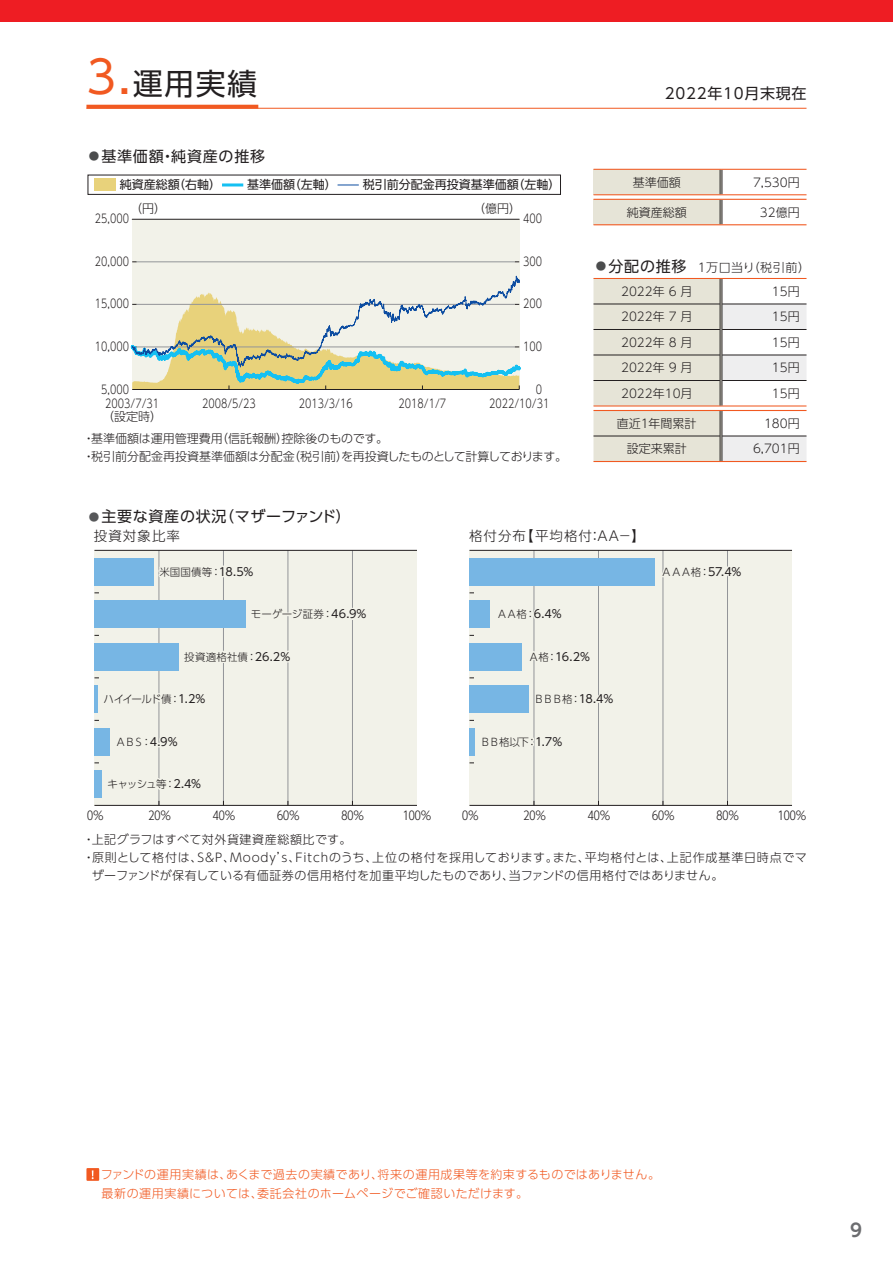
<style>
.page{position:relative;width:893px;height:1263px;background:#fff}
.page>*{position:absolute;margin:0;border:0;box-sizing:border-box;transform-origin:0 0}
.t1{font:30px "UD Shin Go Pro";color:#231f20}
.t2{font:700 18px "UD Shin Go Pro De";color:#6c6d70}
.t3{font:15px "UD Shin Go Pro";letter-spacing:.05em;color:#231f20}
.t4{font:300 13.5px "UD Shin Go Pro";letter-spacing:.075em;color:#231f20}
.t5{font:300 12px/22px "UD Shin Go Pro";color:#231f20}
.t6{font:300 12px "UD Shin Go Pro";color:#231f20;scale:.8 1}
.t7{font:300 12px/18.8px "UD Shin Go Pro";letter-spacing:.03em;color:#f15921}
.t8{font:300 12px "UD Shin Go Pro";letter-spacing:.075em;color:#231f20}
.t9{font:300 12px "UD Shin Go Pro";letter-spacing:.03em;color:#231f20}
.t10{font:12px "UD Shin Go Pro";color:#231f20}
.t11{font:300 12px "UD Shin Go Pro";letter-spacing:.035em;color:#231f20}
.t12{font:11.25px "UD Shin Go Pro";color:#231f20}
.t13{font:300 10.5px "UD Shin Go Pro";letter-spacing:-.05em;color:#231f20}
.t14{font:300 10.5px "UD Shin Go Pro";color:#231f20}
.t15{font:300 10.5px "UD Shin Go Pro";letter-spacing:-.08em;color:#231f20}
.s1{font-size:45px;color:#f15921}
.s2{font-size:10.5px;color:#4b4c4d}
.s3{font-weight:400;font-size:15px}
.s4{font-size:10.5px;color:#57585a}
.s5{font-weight:400;font-size:11.25px}
.s6{font-weight:300;font-size:10.5px}
</style>
<div class="page">
<div style="left:0;top:0;width:893px;height:21px;background:#ee1d23"></div>
<div style="left:132px;top:219px;width:387px;height:170px;background:#f2f2e9"></div>
<hr style="left:132px;top:219px;width:387px;height:1px;background:#231f20">
<svg style="left:130px;top:246px;width:391px;height:144px"></svg>
<svg style="left:131px;top:252px;width:389px;height:131px"></svg>
<div style="left:88px;top:175px;width:473px;height:20px;border:1px solid #231f20"></div>
<div style="left:94px;top:178px;width:22px;height:13px;background:#e8d27b"></div>
<svg style="left:338px;top:185px;width:21px;height:1px"></svg>
<hr style="left:222px;top:183px;width:21px;height:3px;background:#15c0f2">
<div style="left:593px;top:169px;width:128px;height:26px;background:#e6e4d7"></div>
<div style="left:593px;top:199px;width:128px;height:26px;background:#e6e4d7"></div>
<svg style="left:720px;top:170px;width:3px;height:24px"></svg>
<svg style="left:720px;top:200px;width:3px;height:24px"></svg>
<hr style="left:593px;top:169px;width:128px;height:1px;background:#f15921">
<hr style="left:721px;top:169px;width:85px;height:1px;background:#f15921">
<hr style="left:593px;top:194px;width:128px;height:1px;background:#f15921">
<hr style="left:721px;top:194px;width:85px;height:1px;background:#f15921">
<hr style="left:593px;top:199px;width:128px;height:1px;background:#f15921">
<hr style="left:721px;top:199px;width:85px;height:1px;background:#f15921">
<hr style="left:593px;top:224px;width:128px;height:1px;background:#f15921">
<hr style="left:721px;top:224px;width:85px;height:1px;background:#f15921">
<hr style="left:593px;top:461px;width:128px;height:1px;background:#f15921">
<hr style="left:721px;top:461px;width:85px;height:1px;background:#f15921">
<svg style="left:593px;top:278px;width:213px;height:183px"></svg>
<div style="left:86px;top:1168px;width:13px;height:13px;background:#f15921"></div>
<svg style="left:92px;top:1170px;width:2px;height:9px"></svg>
<hr style="left:86px;top:108px;width:720px;height:1px;background:#f15921">
<svg style="left:86px;top:105px;width:172px;height:4px"></svg>
<div style="left:94px;top:550px;width:323px;height:255px;background:#f2f2e9"></div>
<hr style="left:159px;top:550px;width:1px;height:255px;background:#939598">
<hr style="left:223px;top:550px;width:1px;height:255px;background:#939598">
<hr style="left:288px;top:550px;width:1px;height:255px;background:#939598">
<hr style="left:352px;top:550px;width:1px;height:255px;background:#939598">
<div style="left:94px;top:558px;width:60px;height:27px;background:#77b6e4"></div>
<div style="left:94px;top:601px;width:152px;height:27px;background:#77b6e4"></div>
<div style="left:94px;top:643px;width:85px;height:27px;background:#77b6e4"></div>
<hr style="left:94px;top:686px;width:4px;height:27px;background:#77b6e4">
<div style="left:94px;top:728px;width:16px;height:27px;background:#77b6e4"></div>
<div style="left:94px;top:771px;width:8px;height:27px;background:#77b6e4"></div>
<svg style="left:158px;top:558px;width:66px;height:23px"></svg>
<svg style="left:287px;top:604px;width:66px;height:20px"></svg>
<svg style="left:223px;top:640px;width:66px;height:26px"></svg>
<svg style="left:158px;top:686px;width:2px;height:22px"></svg>
<svg style="left:158px;top:730px;width:2px;height:20px"></svg>
<svg style="left:158px;top:776px;width:2px;height:17px"></svg>
<hr style="left:94px;top:805px;width:323px;height:1px;background:#231f20">
<hr style="left:94px;top:550px;width:323px;height:1px;background:#231f20">
<div style="left:469px;top:550px;width:323px;height:255px;background:#f2f2e9"></div>
<hr style="left:534px;top:550px;width:1px;height:255px;background:#939598">
<hr style="left:598px;top:550px;width:1px;height:255px;background:#939598">
<hr style="left:663px;top:550px;width:1px;height:255px;background:#939598">
<hr style="left:727px;top:550px;width:1px;height:255px;background:#939598">
<div style="left:469px;top:558px;width:186px;height:27px;background:#77b6e4"></div>
<div style="left:469px;top:601px;width:21px;height:27px;background:#77b6e4"></div>
<div style="left:469px;top:643px;width:53px;height:27px;background:#77b6e4"></div>
<div style="left:469px;top:686px;width:60px;height:27px;background:#77b6e4"></div>
<div style="left:469px;top:728px;width:6px;height:27px;background:#77b6e4"></div>
<svg style="left:662px;top:555px;width:66px;height:25px"></svg>
<svg style="left:533px;top:597px;width:2px;height:27px"></svg>
<svg style="left:533px;top:640px;width:2px;height:26px"></svg>
<svg style="left:533px;top:682px;width:66px;height:25px"></svg>
<hr style="left:469px;top:805px;width:323px;height:1px;background:#231f20">
<hr style="left:469px;top:550px;width:323px;height:1px;background:#231f20">
<svg style="left:469px;top:720px;width:66px;height:31px"></svg>
<h1 class="t1" style="left:86px;top:59px;width:172px"><span class="s1">3.</span>運用実績</h1>
<p class="t3" style="left:89px;top:144px;width:178px"><span class="s2">●</span> 基準価額・純資産の推移</p>
<p class="t10" style="left:120px;top:175px;width:103px">純資産総額（右軸）</p>
<p class="t10" style="left:247px;top:175px;width:91px">基準価額（左軸）</p>
<p class="t10" style="left:363px;top:175px;width:199px">税引前分配金再投資基準価額（左軸）</p>
<p class="t6" style="left:95px;top:209px;width:44px">25,000</p>
<p class="t5" style="left:130px;top:197px;width:37px">（円）</p>
<p class="t5" style="left:473px;top:197px;width:49px">（億円）</p>
<p class="t6" style="left:523px;top:209px;width:25px">400</p>
<p class="t6" style="left:95px;top:252px;width:44px">20,000</p>
<p class="t6" style="left:523px;top:252px;width:25px">300</p>
<p class="t6" style="left:95px;top:294px;width:44px">15,000</p>
<p class="t6" style="left:523px;top:294px;width:25px">200</p>
<p class="t6" style="left:95px;top:337px;width:44px">10,000</p>
<p class="t6" style="left:101px;top:379px;width:36px">5,000</p>
<p class="t6" style="left:523px;top:337px;width:25px">100</p>
<p class="t6" style="left:536px;top:379px;width:9px">0</p>
<p class="t6" style="left:105px;top:394px;width:69px">2003/7/31</p>
<p class="t6" style="left:202px;top:394px;width:69px">2008/5/23</p>
<p class="t6" style="left:299px;top:394px;width:69px">2013/3/16</p>
<p class="t6" style="left:399px;top:394px;width:61px">2018/1/7</p>
<p class="t6" style="left:489px;top:394px;width:77px">2022/10/31</p>
<p class="t5" style="left:83px;top:404px;width:301px;text-indent:19px">（設定時）<br>・基準価額は運用管理費用（信託報酬）控除後のものです｡</p>
<p class="t5" style="left:83px;top:445px;width:480px">・税引前分配金再投資基準価額は分配金（税引前）を再投資したものとして計算しております｡</p>
<p class="t3" style="left:665px;top:81px;width:143px">2022年10月末現在</p>
<p class="t5" style="left:633px;top:171px;width:49px">基準価額</p>
<p class="t5" style="left:753px;top:171px;width:48px">7,530円</p>
<p class="t5" style="left:627px;top:201px;width:61px">純資産総額</p>
<p class="t5" style="left:760px;top:201px;width:41px">32億円</p>
<p class="t5" style="left:621px;top:255px;width:190px;line-height:23.5px;text-indent:-25px"><sup>●</sup> <span class="s3">分配の推移</span> １万口当り（税引前）<br>2022年 6 月</p>
<p class="t5" style="left:772px;top:280px;width:29px">15円</p>
<p class="t5" style="left:621px;top:305px;width:73px">2022年 7 月</p>
<p class="t5" style="left:772px;top:305px;width:29px">15円</p>
<p class="t5" style="left:621px;top:331px;width:73px">2022年 8 月</p>
<p class="t5" style="left:772px;top:331px;width:29px">15円</p>
<p class="t5" style="left:621px;top:356px;width:73px">2022年 9 月</p>
<p class="t5" style="left:772px;top:356px;width:29px">15円</p>
<p class="t5" style="left:621px;top:382px;width:73px">2022年10月</p>
<p class="t5" style="left:772px;top:382px;width:29px">15円</p>
<p class="t5" style="left:617px;top:412px;width:81px">直近１年間累計</p>
<p class="t5" style="left:764px;top:412px;width:37px">180円</p>
<p class="t5" style="left:627px;top:437px;width:61px">設定来累計</p>
<p class="t5" style="left:753px;top:437px;width:48px">6,701円</p>
<p class="t3" style="left:89px;top:504px;width:264px"><span class="s4">●</span> 主要な資産の状況（マザーファンド）</p>
<p class="t4" style="left:94px;top:525px;width:88px">投資対象比率</p>
<p class="t13" style="left:159px;top:563px;width:96px">米国国債等：<span class="s5">18.5%</span></p>
<p class="t14" style="left:251px;top:606px;width:117px">モーゲージ証券：<span class="s5">46.9%</span></p>
<p class="t13" style="left:184px;top:648px;width:108px">投資適格社債：<span class="s5">26.2%</span></p>
<p class="t15" style="left:104px;top:691px;width:103px">ハイイールド債：<span class="s5">1.2%</span></p>
<p class="t13" style="left:116px;top:733px;width:64px">ＡＢＳ：<span class="s5">4.9%</span></p>
<p class="t13" style="left:107px;top:776px;width:95px">キャッシュ等：<span class="s5">2.4%</span></p>
<p class="t5" style="left:87px;top:804px;width:18px">0%</p>
<p class="t5" style="left:149px;top:804px;width:24px">20%</p>
<p class="t5" style="left:213px;top:804px;width:24px">40%</p>
<p class="t5" style="left:277px;top:804px;width:24px">60%</p>
<p class="t5" style="left:341px;top:804px;width:24px">80%</p>
<p class="t5" style="left:403px;top:804px;width:30px">100%</p>
<p class="t4" style="left:469px;top:525px;width:177px">格付分布【平均格付：AA−】</p>
<p class="t13" style="left:497px;top:606px;width:66px">ＡＡ格：<span class="s5">6.4%</span></p>
<p class="t12" style="left:528px;top:647px;width:63px"><span class="s6">Ａ格：</span>16.2%</p>
<p class="t13" style="left:534px;top:691px;width:81px">ＢＢＢ格：<span class="s5">18.4%</span></p>
<p class="t13" style="left:480px;top:733px;width:84px">ＢＢ格以下：<span class="s5">1.7%</span></p>
<p class="t13" style="left:661px;top:563px;width:82px">ＡＡＡ格：<span class="s5">57.4%</span></p>
<p class="t5" style="left:462px;top:804px;width:18px">0%</p>
<p class="t5" style="left:524px;top:804px;width:24px">20%</p>
<p class="t5" style="left:588px;top:804px;width:24px">40%</p>
<p class="t5" style="left:652px;top:804px;width:24px">60%</p>
<p class="t5" style="left:716px;top:804px;width:24px">80%</p>
<p class="t5" style="left:778px;top:804px;width:30px">100%</p>
<p class="t11" style="left:83px;top:830px;width:270px">・上記グラフはすべて対外貨建資産総額比です。</p>
<p class="t8" style="left:83px;top:848px;width:725px">・原則として格付は、S&amp;P、Moody’s、Fitchのうち、上位の格付を採用しております。また、平均格付とは、上記作成基準日時点でマ</p>
<p class="t9" style="left:92px;top:866px;width:633px">ザーファンドが保有している有価証券の信用格付を加重平均したものであり、当ファンドの信用格付ではありません。</p>
<p class="t7" style="left:101px;top:1165px;width:561px">ファンドの運用実績は、あくまで過去の実績であり、将来の運用成果等を約束するものではありません。最新の運用実績については、委託会社のホームページでご確認いただけます。</p>
<h2 class="t2" style="left:850px;top:1215px;width:13px">9</h2>
</div>
